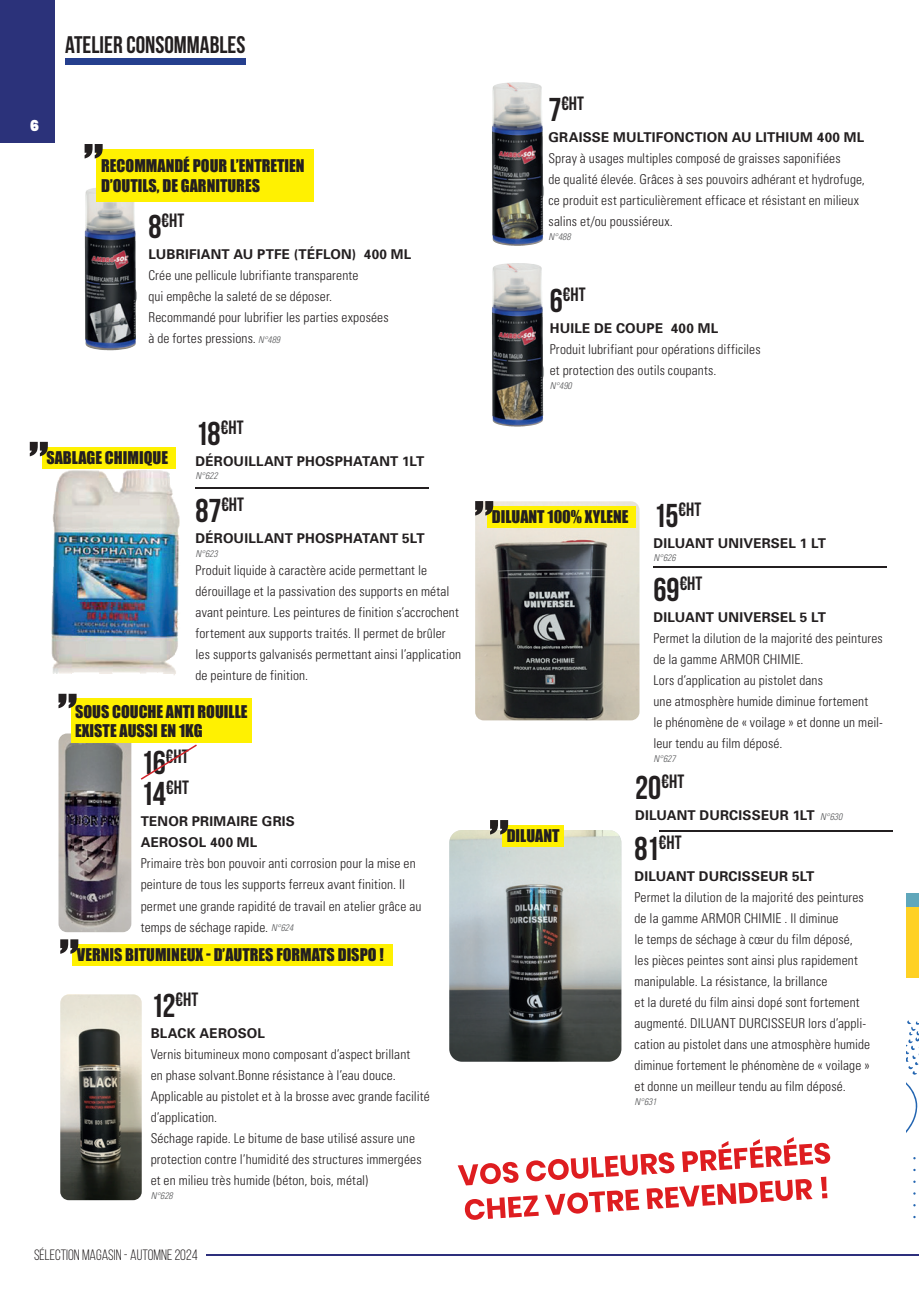
<style>
.page{position:relative;width:919px;height:1289px;background:#fff}
.page>*{position:absolute;margin:0;border:0;box-sizing:border-box;transform-origin:0 0}
.t1{font:700 24px "Bebas Neue";color:#231f20}
.t2{font:19.2px "Bebas Neue";letter-spacing:.005em;color:#231f20}
.t3{font:16.05px/19.4px "Impact";color:#231f20}
.t4{font:15px "Bebas Neue";color:#231f20}
.t5{font:900 15px "Poppins";color:#fff}
.t6{font:300 condensed 13.5px/21px "Univers";letter-spacing:.01em;color:#231f20}
.t7{font:700 13.5px/21px "Univers";letter-spacing:.015em;color:#231f20}
.t8{font:italic 300 condensed 9.45px "Univers";color:#57585a}
.s1{font-size:33px}
.s2{font-style:italic;font-size:9.45px;color:#57585a}
.s3{font-weight:300;font-style:italic;font-stretch:condensed;font-size:9.45px;color:#57585a}
</style>
<div class="page">
<div style="left:0;top:0;width:54px;height:142px;background:#2b327a"></div>
<hr style="left:206px;top:1254px;width:700px;height:1px;background:#2d2f7c">
<svg style="left:906px;top:1254px;width:12px;height:1px"></svg>
<img style="left:51px;top:470px;width:129px;height:205px">
<div style="left:42px;top:447px;width:133px;height:21px;background:#fff101"></div>
<svg style="left:30px;top:442px;width:18px;height:14px"></svg>
<img style="left:58px;top:733px;width:73px;height:199px">
<div style="left:71px;top:698px;width:181px;height:45px;background:#fff101"></div>
<svg style="left:58px;top:693px;width:19px;height:15px"></svg>
<img style="left:475px;top:501px;width:164px;height:219px">
<div style="left:487px;top:506px;width:148px;height:21px;background:#fff101"></div>
<svg style="left:475px;top:501px;width:18px;height:14px"></svg>
<hr style="left:195px;top:487px;width:234px;height:2px;background:#231f20">
<hr style="left:653px;top:566px;width:233px;height:1px;background:#231f20">
<img style="left:449px;top:830px;width:172px;height:231px">
<div style="left:502px;top:825px;width:61px;height:21px;background:#fff101"></div>
<svg style="left:490px;top:820px;width:18px;height:14px"></svg>
<hr style="left:659px;top:830px;width:233px;height:1px;background:#231f20">
<img style="left:60px;top:994px;width:82px;height:206px">
<div style="left:73px;top:944px;width:320px;height:21px;background:#fff101"></div>
<svg style="left:60px;top:939px;width:18px;height:14px"></svg>
<img style="left:492px;top:82px;width:52px;height:164px">
<img style="left:85px;top:187px;width:52px;height:163px">
<div style="left:97px;top:149px;width:217px;height:53px;background:#fff101"></div>
<svg style="left:85px;top:144px;width:18px;height:14px"></svg>
<img style="left:492px;top:263px;width:52px;height:163px">
<div style="left:65px;top:58px;width:180px;height:6px;background:#253f8e"></div>
<svg style="left:906px;top:893px;width:13px;height:325px"></svg>
<svg style="left:141px;top:744px;width:56px;height:35px"></svg>
<svg style="left:457px;top:1137px;width:373px;height:82px"></svg>
<p class="t5" style="left:30px;top:117px;width:11px">6</p>
<h1 class="t1" style="left:65px;top:31px;width:182px">ATELIER CONSOMMABLES</h1>
<p class="t3" style="left:101px;top:156px;width:205px">RECOMMANDÉ POUR L’ENTRETIEN<br>D’OUTILS, DE GARNITURES</p>
<h2 class="t2" style="left:148px;top:209px;width:37px"><span class="s1">8</span>€HT</h2>
<p class="t7" style="left:148px;top:243px;width:264px">LUBRIFIANT AU PTFE (TÉFLON) 400 ML</p>
<p class="t6" style="left:148px;top:264px;width:242px">Crée une pellicule lubrifiante transparente<br>qui empêche la saleté de se déposer.<br>Recommandé pour lubrifier les parties exposées à de fortes pressions. <span class="s2">N° 489</span></p>
<p class="t3" style="left:46px;top:447px;width:123px">SABLAGE CHIMIQUE</p>
<h2 class="t2" style="left:195px;top:416px;width:49px"><span class="s1">18</span>€HT</h2>
<p class="t7" style="left:195px;top:450px;width:230px">DÉROUILLANT PHOSPHATANT 1LT</p>
<p class="t8" style="left:195px;top:470px;width:24px">N° 622</p>
<h2 class="t2" style="left:195px;top:494px;width:50px"><span class="s1">87</span>€HT</h2>
<p class="t7" style="left:195px;top:527px;width:231px">DÉROUILLANT PHOSPHATANT 5LT</p>
<p class="t8" style="left:195px;top:548px;width:24px">N° 623</p>
<p class="t6" style="left:195px;top:559px;width:267px">Produit liquide à caractère acide permettant le dérouillage et la passivation des supports en métal avant peinture. Les peintures de finition s’accrochent fortement aux supports traités. Il permet de brûler les supports galvanisés permettant ainsi l’application de peinture de finition.</p>
<p class="t3" style="left:75px;top:701px;width:174px">SOUS COUCHE ANTI ROUILLE<br>EXISTE AUSSI EN 1KG</p>
<h2 class="t2" style="left:141px;top:745px;width:49px"><span class="s1">16</span>€HT</h2>
<h2 class="t2" style="left:141px;top:777px;width:50px"><span class="s1">14</span>€HT</h2>
<p class="t7" style="left:141px;top:810px;width:156px">TENOR PRIMAIRE GRIS<br>AEROSOL 400 ML</p>
<p class="t6" style="left:141px;top:853px;width:282px">Primaire très bon pouvoir anti corrosion pour la mise en peinture de tous les supports ferreux avant finition. Il permet une grande rapidité de travail en atelier grâce au temps de séchage rapide. <span class="s2">N° 624</span></p>
<p class="t3" style="left:77px;top:945px;width:308px">VERNIS BITUMINEUX - D’AUTRES FORMATS DISPO !</p>
<h2 class="t2" style="left:151px;top:989px;width:49px"><span class="s1">12</span>€HT</h2>
<p class="t7" style="left:151px;top:1022px;width:116px">BLACK AEROSOL</p>
<p class="t6" style="left:151px;top:1043px;width:280px">Vernis bitumineux mono composant d’aspect brillant<br>en phase solvant.Bonne résistance à l’eau douce.<br>Applicable au pistolet et à la brosse avec grande facilité d’application.<br>Séchage rapide. Le bitume de base utilisé assure une protection contre l’humidité des structures immergées et en milieu très humide (béton, bois, métal)</p>
<p class="t8" style="left:151px;top:1189px;width:24px">N° 628</p>
<p class="t4" style="left:34px;top:1246px;width:165px">SÉLECTION MAGASIN - AUTOMNE 2024</p>
<h2 class="t2" style="left:548px;top:93px;width:37px"><span class="s1">7</span>€HT</h2>
<p class="t7" style="left:548px;top:126px;width:317px">GRAISSE MULTIFONCTION AU LITHIUM 400 ML</p>
<p class="t6" style="left:548px;top:147px;width:318px">Spray à usages multiples composé de graisses saponifiées<br>de qualité élevée. Grâces à ses pouvoirs adhérant et hydrofuge, ce produit est particulièrement efficace et résistant en milieux salins et/ou poussiéreux.</p>
<p class="t8" style="left:548px;top:230px;width:24px">N° 488</p>
<h2 class="t2" style="left:549px;top:284px;width:37px"><span class="s1">6</span>€HT</h2>
<p class="t7" style="left:549px;top:317px;width:170px">HUILE DE COUPE 400 ML</p>
<p class="t6" style="left:549px;top:339px;width:212px">Produit lubrifiant pour opérations difficiles et protection des outils coupants.</p>
<p class="t8" style="left:549px;top:380px;width:24px">N° 490</p>
<p class="t3" style="left:492px;top:506px;width:138px">DILUANT 100% XYLENE</p>
<h2 class="t2" style="left:653px;top:499px;width:49px"><span class="s1">15</span>€HT</h2>
<p class="t7" style="left:653px;top:532px;width:174px">DILUANT UNIVERSEL 1 LT</p>
<p class="t8" style="left:653px;top:552px;width:24px">N° 626</p>
<h2 class="t2" style="left:653px;top:573px;width:50px"><span class="s1">69</span>€HT</h2>
<p class="t7" style="left:653px;top:606px;width:174px">DILUANT UNIVERSEL 5 LT</p>
<p class="t6" style="left:653px;top:627px;width:231px">Permet la dilution de la majorité des peintures de la gamme ARMOR CHIMIE.<br>Lors d’application au pistolet dans<br>une atmosphère humide diminue fortement<br>le phénomène de « voilage » et donne un meil&shy;leur tendu au film déposé.</p>
<p class="t8" style="left:653px;top:752px;width:24px">N° 627</p>
<p class="t3" style="left:506px;top:825px;width:54px">DILUANT</p>
<h2 class="t2" style="left:635px;top:770px;width:50px"><span class="s1">20</span>€HT</h2>
<p class="t7" style="left:635px;top:804px;width:208px">DILUANT DURCISSEUR 1LT <span class="s3">N° 630</span></p>
<h2 class="t2" style="left:634px;top:832px;width:49px"><span class="s1">81</span>€HT</h2>
<p class="t7" style="left:634px;top:865px;width:181px">DILUANT DURCISSEUR 5LT</p>
<p class="t6" style="left:634px;top:886px;width:237px">Permet la dilution de la majorité des peintures de la gamme ARMOR CHIMIE . Il diminue<br>le temps de séchage à cœur du film déposé, les pièces peintes sont ainsi plus rapidement manipulable. La résistance, la brillance<br>et la dureté du film ainsi dopé sont fortement augmenté. DILUANT DURCISSEUR lors d’appli&shy;cation au pistolet dans une atmosphère humide diminue fortement le phénomène de « voilage » et donne un meilleur tendu au film déposé.</p>
<p class="t8" style="left:634px;top:1095px;width:24px">N° 631</p>
</div>
